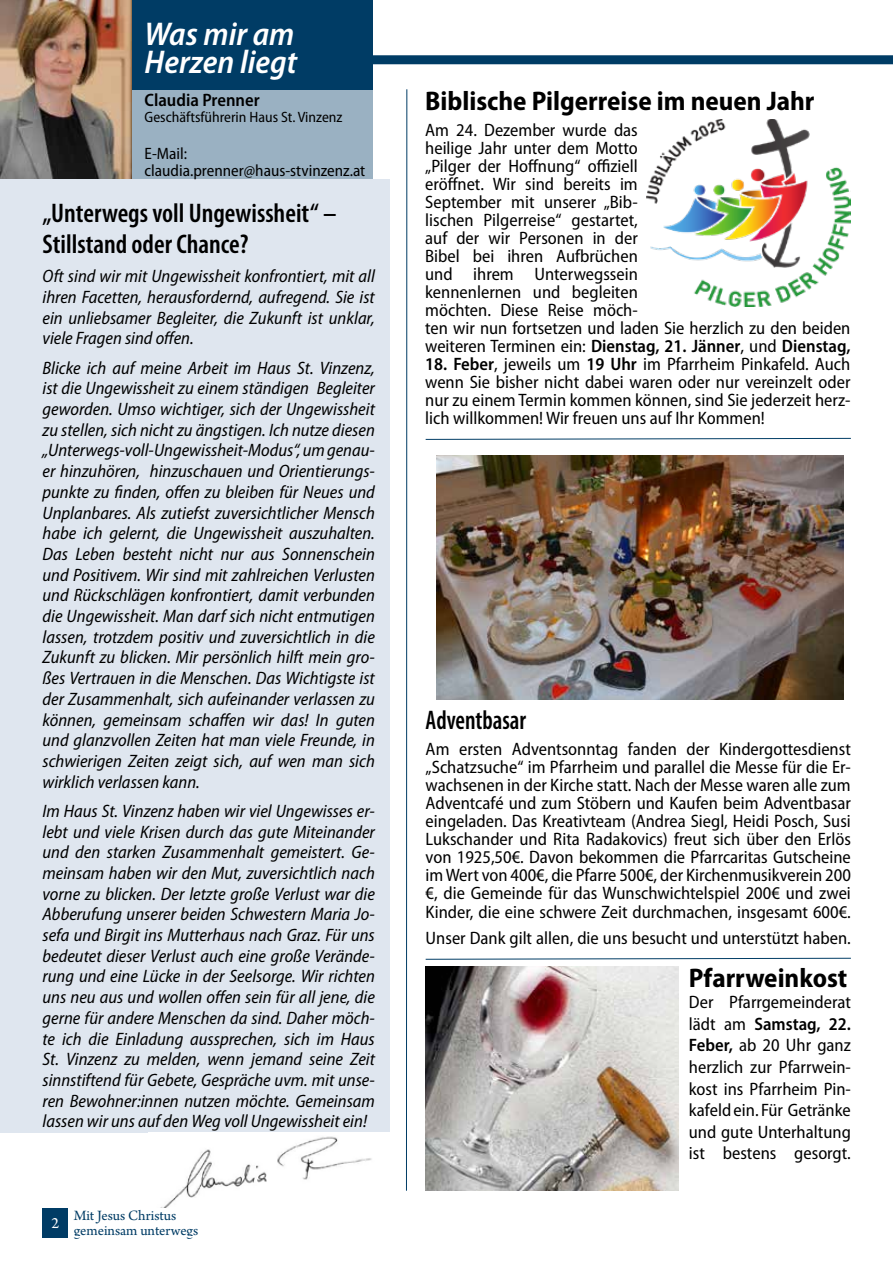
<style>
.page{position:relative;width:893px;height:1263px;background:#fff}
.page>*{position:absolute;margin:0;border:0;box-sizing:border-box;transform-origin:0 0}
.t1{font:italic 600 semi-condensed 33px/28.5px "Myriad Pro";color:#fff}
.t2{font:600 condensed 27px/31px "Myriad Pro";color:#000}
.t3{font:700 semi-condensed 27px "Myriad Pro";color:#000}
.t4{font:600 condensed 27px "Myriad Pro";color:#000;scale:.9 1}
.t5{font:italic semi-condensed 18px/20.7px "Myriad Pro";color:#000;text-align:justify}
.t6{font:semi-condensed 18px/18px "Myriad Pro";color:#000;text-align:justify}
.t7{font:600 semi-condensed 18px "Myriad Pro";color:#000}
.t8{font:semi-condensed 16.5px/16.5px "Myriad Pro";color:#000}
.t9{font:16.5px "Arno Pro";color:#fff}
.t10{font:15px/15px "Arno Pro";letter-spacing:-.005em;color:#003c65}
.t11{font:semi-condensed 15px "Myriad Pro";color:#000}
.s1{font-weight:600}
</style>
<div class="page">
<div style="left:0;top:179px;width:390px;height:953px;background:#dfe6ef"></div>
<div style="left:0;top:55px;width:893px;height:9px;background:#003c65"></div>
<div style="left:132px;top:0;width:241px;height:89px;background:#003c65"></div>
<div style="left:132px;top:89px;width:241px;height:90px;background:#9ab1c2"></div>
<hr style="left:406px;top:89px;width:1px;height:1102px;background:#003c65">
<svg style="left:425px;top:438px;width:426px;height:2px"></svg>
<div style="left:43px;top:1208px;width:25px;height:29px;background:#003c65"></div>
<svg style="left:425px;top:957px;width:426px;height:3px"></svg>
<img style="left:437px;top:455px;width:406px;height:245px">
<img style="left:646px;top:120px;width:204px;height:186px">
<img style="left:426px;top:966px;width:253px;height:225px">
<img style="left:0;top:0;width:132px;height:179px">
<img style="left:160px;top:1136px;width:212px;height:72px">
<h1 class="t1" style="left:145px;top:19px;width:154px">Was mir am<br>Herzen liegt</h1>
<p class="t7" style="left:145px;top:88px;width:117px">Claudia Prenner</p>
<p class="t11" style="left:145px;top:108px;width:199px">Geschäftsführerin Haus St. Vinzenz</p>
<p class="t8" style="left:145px;top:145px;width:222px">E-Mail: claudia.prenner@haus-stvinzenz.at</p>
<h2 class="t2" style="left:43px;top:197px;width:296px">„Unterwegs voll Ungewissheit“ –<br>Stillstand oder Chance?</h2>
<p class="t5" style="left:43px;top:266px;width:334px">Oft sind wir mit Ungewissheit konfrontiert, mit all ihren Facetten, herausfordernd, aufregend. Sie ist ein unliebsamer Begleiter, die Zukunft ist unklar, viele Fragen sind offen.</p>
<p class="t5" style="left:43px;top:357px;width:334px">Blicke ich auf meine Arbeit im Haus St. Vinzenz, ist die Ungewissheit zu einem ständigen Begleiter geworden. Umso wichtiger, sich der Ungewissheit zu stellen, sich nicht zu ängstigen. Ich nutze diesen „Unterwegs-voll-Ungewissheit-Modus“, um genau&shy;er hinzuhören, hinzuschauen und Orientierungs&shy;punkte zu finden, offen zu bleiben für Neues und Unplanbares. Als zutiefst zuversichtlicher Mensch habe ich gelernt, die Ungewissheit auszuhalten.<br>Das Leben besteht nicht nur aus Sonnenschein und Positivem. Wir sind mit zahlreichen Verlusten und Rückschlägen konfrontiert, damit verbunden die Ungewissheit. Man darf sich nicht entmutigen lassen, trotzdem positiv und zuversichtlich in die Zukunft zu blicken. Mir persönlich hilft mein gro&shy;ßes Vertrauen in die Menschen. Das Wichtigste ist der Zusammenhalt, sich aufeinander verlassen zu können, gemeinsam schaffen wir das! In guten und glanzvollen Zeiten hat man viele Freunde, in schwierigen Zeiten zeigt sich, auf wen man sich wirklich verlassen kann.</p>
<p class="t5" style="left:43px;top:800px;width:334px">Im Haus St. Vinzenz haben wir viel Ungewisses er&shy;lebt und viele Krisen durch das gute Miteinander und den starken Zusammenhalt gemeistert. Ge&shy;meinsam haben wir den Mut, zuversichtlich nach vorne zu blicken. Der letzte große Verlust war die Abberufung unserer beiden Schwestern Maria Jo&shy;sefa und Birgit ins Mutterhaus nach Graz. Für uns bedeutet dieser Verlust auch eine große Verände&shy;rung und eine Lücke in der Seelsorge. Wir richten uns neu aus und wollen offen sein für all jene, die gerne für andere Menschen da sind. Daher möch&shy;te ich die Einladung aussprechen, sich im Haus St. Vinzenz zu melden, wenn jemand seine Zeit sinnstiftend für Gebete, Gespräche uvm. mit unse&shy;ren Bewohner:innen nutzen möchte. Gemeinsam lassen wir uns auf den Weg voll Ungewissheit ein!</p>
<p class="t9" style="left:51px;top:1214px;width:9px">2</p>
<p class="t10" style="left:74px;top:1209px;width:126px">Mit Jesus Christus gemeinsam unterwegs</p>
<h2 class="t3" style="left:425px;top:83px;width:391px">Biblische Pilgerreise im neuen Jahr</h2>
<p class="t6" style="left:425px;top:121px;width:427px;text-align:left">Am 24. Dezember wurde das<br>heilige Jahr unter dem Motto<br>„Pilger der Hoffnung“ offiziell<br>eröffnet. Wir sind bereits im<br>September mit unserer „Bib-<br>lischen Pilgerreise“ gestartet,<br>auf der wir Personen in der<br>Bibel bei ihren Aufbrüchen<br>und ihrem Unterwegssein<br>kennenlernen und begleiten<br>möchten. Diese Reise möch-<br>ten wir nun fortsetzen und laden Sie herzlich zu den beiden weiteren Terminen ein: <span class="s1">Dienstag, 21. Jänner</span>, und <span class="s1">Dienstag,</span></p>
<p class="t6" style="left:425px;top:355px;width:427px"><span class="s1">18. Feber</span>, jeweils um <span class="s1">19 Uhr</span> im Pfarrheim Pinkafeld. Auch wenn Sie bisher nicht dabei waren oder nur vereinzelt oder nur zu einem Termin kommen können, sind Sie jederzeit herz&shy;lich willkommen! Wir freuen uns auf Ihr Kommen!</p>
<h2 class="t4" style="left:426px;top:703px;width:113px">Adventbasar</h2>
<p class="t6" style="left:426px;top:740px;width:427px">Am ersten Adventsonntag fanden der Kindergottesdienst „Schatzsuche“ im Pfarrheim und parallel die Messe für die Er&shy;wachsenen in der Kirche statt. Nach der Messe waren alle zum Adventcafé und zum Stöbern und Kaufen beim Adventbasar eingeladen. Das Kreativteam (Andrea Siegl, Heidi Posch, Susi Lukschander und Rita Radakovics) freut sich über den Erlös von 1925,50€. Davon bekommen die Pfarrcaritas Gutscheine im Wert von 400€, die Pfarre 500€, der Kirchenmusikverein 200 €, die Gemeinde für das Wunschwichtelspiel 200€ und zwei Kinder, die eine schwere Zeit durchmachen, insgesamt 600€.</p>
<p class="t6" style="left:426px;top:929px;width:427px">Unser Dank gilt allen, die uns besucht und unterstützt haben.</p>
<h2 class="t3" style="left:689px;top:960px;width:160px">Pfarrweinkost</h2>
<p class="t6" style="left:689px;top:991px;width:163px;line-height:21.6px">Der Pfarrgemeinderat lädt am <span class="s1">Samstag, 22.<br>Feber,</span> ab 20 Uhr ganz herzlich zur Pfarrwein&shy;kost ins Pfarrheim Pin&shy;kafeld ein. Für Getränke und gute Unterhaltung ist bestens gesorgt.</p>
</div>
